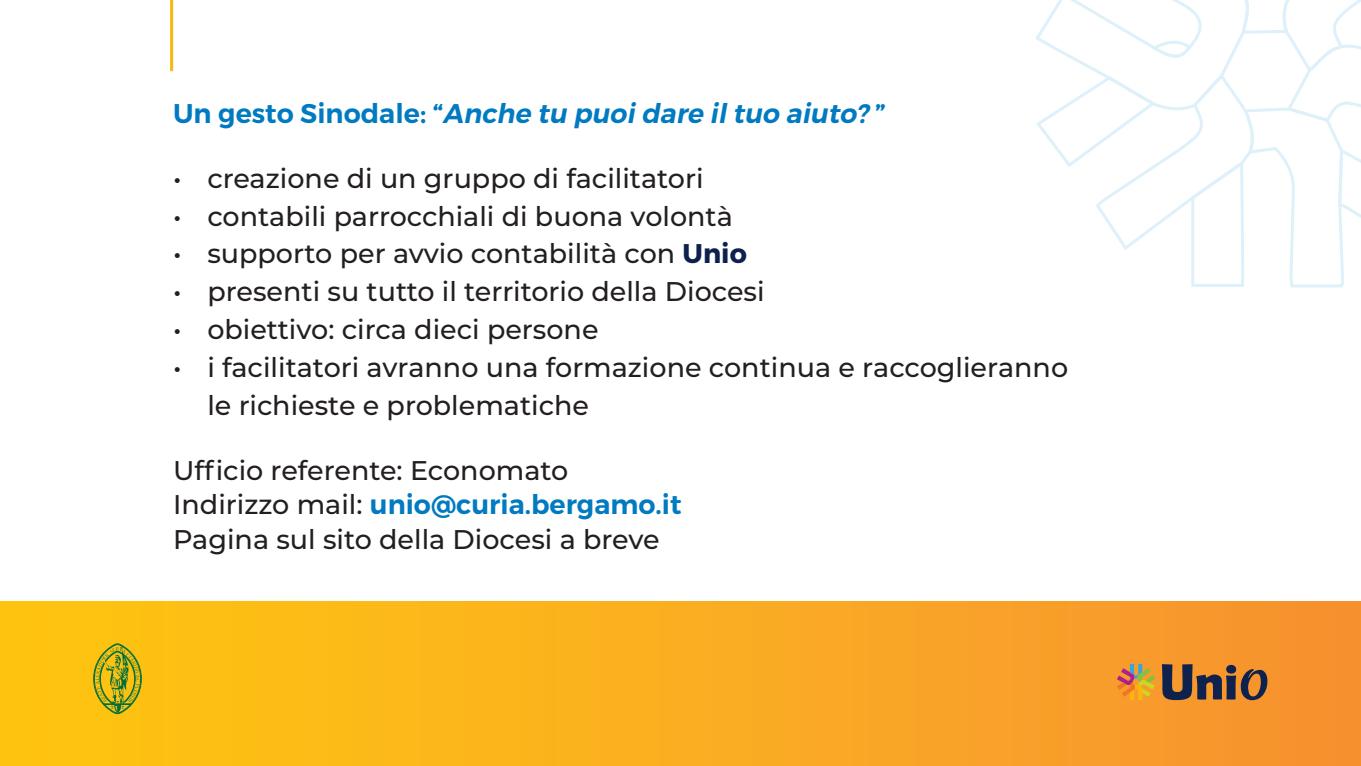
<style>
.page{position:relative;width:1361px;height:766px;background:#fff}
.page>*{position:absolute;margin:0;border:0;box-sizing:border-box;transform-origin:0 0}
.rientro_testo{font:500 27px "Montserrat";color:#231f20}
.rientro_testo-2{font:italic 600 27px "Montserrat";color:#007ac0}
.rientro_testo-3{font:600 27px "Montserrat";color:#007ac0}
.s1{font-style:normal}
.s2{font-weight:700;color:#0f204c}
.s3{font-weight:500;color:#231f20}
</style>
<div class="page">
<div style="left:0;top:601px;width:1361px;height:164px;background:linear-gradient(to right,#fec70f,#f79232)"></div>
<svg style="left:1035px;top:0;width:326px;height:288px"></svg>
<svg style="left:93px;top:643px;width:49px;height:70px;background:#b3a91d"></svg>
<svg style="left:1162px;top:664px;width:106px;height:36px;background:#805a3d"></svg>
<svg style="left:1117px;top:663px;width:38px;height:36px"></svg>
<hr style="left:170px;top:0;width:3px;height:71px;background:#fab80d">
<p class="rientro_testo-2" style="left:173px;top:97px;width:714px"><span class="s1">U n g es t o S i n o d a l e : “</span>Anche tu puoidare iltuo aiuto? <span class="s1">”</span></p>
<p class="rientro_testo" style="left:173px;top:159px;width:532px">• creazione di un gruppo di facilitatori</p>
<p class="rientro_testo" style="left:173px;top:197px;width:561px">• contabili parrocchiali di buona volontà</p>
<p class="rientro_testo" style="left:173px;top:235px;width:575px">• supporto per avvio contabilità con <span class="s2">Unio</span></p>
<p class="rientro_testo" style="left:173px;top:273px;width:593px">• presenti su tutto il territorio della Diocesi</p>
<p class="rientro_testo" style="left:173px;top:310px;width:427px">• obiettivo: circa dieci persone</p>
<p class="rientro_testo" style="left:173px;top:348px;width:896px">• i facilitatori avranno una formazione continua e raccoglieranno</p>
<p class="rientro_testo" style="left:207px;top:386px;width:383px">le richieste e problematiche</p>
<p class="rientro_testo" style="left:173px;top:451px;width:397px">Ufficio referente: Economato</p>
<p class="rientro_testo-3" style="left:173px;top:487px;width:510px"><span class="s3">Indirizzo mail:</span> unio@curia.bergamo.it</p>
<p class="rientro_testo" style="left:173px;top:520px;width:488px">Pagina sul sito della Diocesi a breve</p>
</div>
